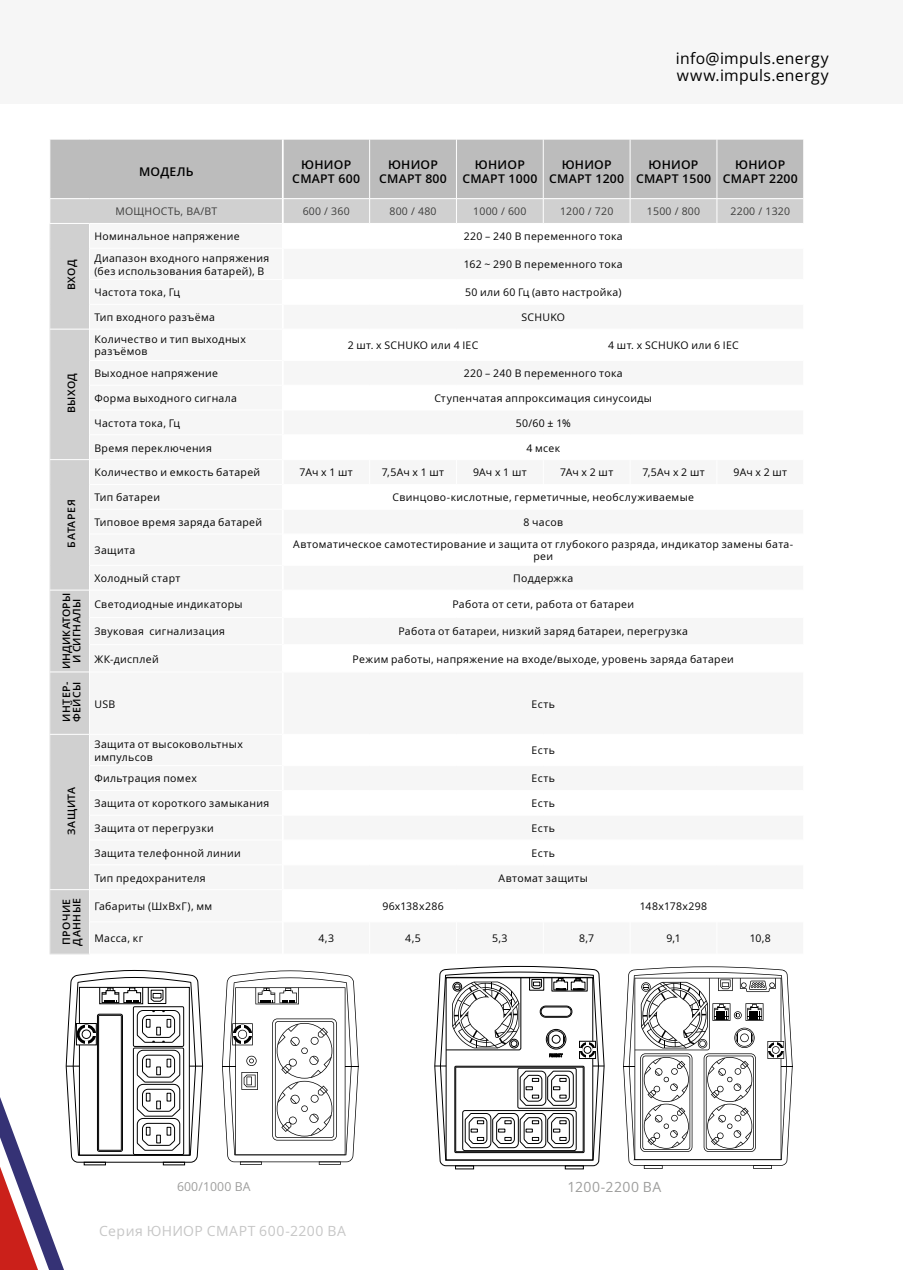
<style>
.page{position:relative;width:903px;height:1270px;background:#fff}
.page>*{position:absolute;margin:0;border:0;box-sizing:border-box;transform-origin:0 0}
.t1{font:15.75px/17.5px "O Sans imp Regular";letter-spacing:.02em;color:#000}
.t2{font:14px "O Sans imp Regular";letter-spacing:.035em;color:#c6c6c6}
.t3{font:14px "O Sans imp Regular";letter-spacing:.035em;color:#9d9d9c}
.t4{font:600 12.25px/14.7px "O Sans imp";letter-spacing:.02em;color:#000;text-align:center}
.t5{font:12.25px "O Sans imp Regular";letter-spacing:.01em;color:#9d9d9c}
.t6{font:10.5px/12.6px "O Sans imp Regular";letter-spacing:.035em;color:#000}
.t7{font:10.5px "O Sans imp Regular";letter-spacing:.02em;color:#3c3c3b}
.t8{font:600 10.5px/10.5px "O Sans imp";letter-spacing:.04em;color:#000}
.t9{font:600 10.5px/10.5px "O Sans imp";letter-spacing:.005em;color:#000;text-align:center}
</style>
<div class="page">
<div style="left:0;top:0;width:903px;height:104px;background:#f6f6f6"></div>
<svg style="left:644px;top:1168px;width:19px;height:1px"></svg>
<svg style="left:623px;top:966px;width:170px;height:202px"></svg>
<svg style="left:753px;top:1165px;width:19px;height:4px"></svg>
<svg style="left:319px;top:1162px;width:22px;height:3px"></svg>
<svg style="left:240px;top:1162px;width:22px;height:3px"></svg>
<svg style="left:222px;top:970px;width:137px;height:192px"></svg>
<svg style="left:434px;top:965px;width:171px;height:205px"></svg>
<svg style="left:0;top:969px;width:203px;height:301px"></svg>
<div style="left:51px;top:248px;width:38px;height:706px;background:#d0d0d0"></div>
<hr style="left:50px;top:954px;width:40px;height:1px;background:#eee">
<hr style="left:50px;top:248px;width:1px;height:32px;background:#eee">
<svg style="left:50px;top:280px;width:1px;height:49px"></svg>
<hr style="left:50px;top:329px;width:1px;height:31px;background:#eee">
<svg style="left:50px;top:360px;width:1px;height:174px"></svg>
<hr style="left:50px;top:534px;width:1px;height:31px;background:#eee">
<svg style="left:50px;top:565px;width:1px;height:106px"></svg>
<hr style="left:50px;top:672px;width:1px;height:62px;background:#eee">
<hr style="left:50px;top:734px;width:1px;height:32px;background:#eee">
<svg style="left:50px;top:766px;width:1px;height:123px"></svg>
<hr style="left:50px;top:890px;width:1px;height:32px;background:#eee">
<hr style="left:50px;top:922px;width:1px;height:32px;background:#eee">
<svg style="left:50px;top:139px;width:754px;height:109px"></svg>
<hr style="left:282px;top:224px;width:2px;height:24px;background:#fff">
<hr style="left:50px;top:223px;width:40px;height:1px;background:#fff">
<hr style="left:90px;top:223px;width:193px;height:1px;background:#fff">
<hr style="left:283px;top:223px;width:87px;height:1px;background:#fff">
<hr style="left:370px;top:223px;width:86px;height:1px;background:#fff">
<hr style="left:456px;top:223px;width:87px;height:1px;background:#fff">
<hr style="left:543px;top:223px;width:87px;height:1px;background:#fff">
<hr style="left:630px;top:223px;width:87px;height:1px;background:#fff">
<hr style="left:717px;top:223px;width:86px;height:1px;background:#fff">
<hr style="left:50px;top:329px;width:39px;height:1px;background:#fff">
<hr style="left:50px;top:459px;width:39px;height:1px;background:#fff">
<hr style="left:50px;top:590px;width:39px;height:1px;background:#fff">
<hr style="left:50px;top:671px;width:39px;height:1px;background:#fff">
<hr style="left:50px;top:734px;width:39px;height:1px;background:#fff">
<hr style="left:50px;top:889px;width:39px;height:1px;background:#fff">
<h1 class="t1" style="left:676px;top:49px;width:154px">info@impuls.energy www.impuls.energy</h1>
<p class="t8" style="left:66px;top:290px;width:32px;rotate:-90deg">ВХОД</p>
<p class="t8" style="left:66px;top:413px;width:42px;rotate:-90deg">ВЫХОД</p>
<p class="t8" style="left:66px;top:548px;width:49px;rotate:-90deg">БАТАРЕЯ</p>
<p class="t4" style="left:139px;top:164px;width:56px">МОДЕЛЬ</p>
<p class="t4" style="left:292px;top:157px;width:69px">ЮНИОР<br>СМАРТ 600</p>
<p class="t4" style="left:379px;top:157px;width:69px">ЮНИОР<br>СМАРТ 800</p>
<p class="t4" style="left:462px;top:157px;width:77px">ЮНИОР<br>СМАРТ 1000</p>
<p class="t4" style="left:549px;top:157px;width:77px">ЮНИОР<br>СМАРТ 1200</p>
<p class="t4" style="left:636px;top:157px;width:77px">ЮНИОР<br>СМАРТ 1500</p>
<p class="t4" style="left:723px;top:157px;width:77px">ЮНИОР<br>СМАРТ 2200</p>
<p class="t7" style="left:115px;top:204px;width:103px">МОЩНОСТЬ, ВА/ВТ</p>
<p class="t7" style="left:303px;top:204px;width:49px">600 / 360</p>
<p class="t7" style="left:389px;top:204px;width:49px">800 / 480</p>
<p class="t7" style="left:473px;top:204px;width:55px">1000 / 600</p>
<p class="t7" style="left:560px;top:204px;width:55px">1200 / 720</p>
<p class="t7" style="left:647px;top:204px;width:55px">1500 / 800</p>
<p class="t7" style="left:731px;top:204px;width:61px">2200 / 1320</p>
<p class="t6" style="left:94px;top:230px;width:147px">Номинальное напряжение</p>
<p class="t6" style="left:464px;top:230px;width:160px">220 – 240 В переменного тока</p>
<p class="t6" style="left:94px;top:252px;width:176px">Диапазон входного напряжения (без использования батарей), В</p>
<p class="t6" style="left:464px;top:258px;width:161px">162 ~ 290 В переменного тока</p>
<p class="t6" style="left:94px;top:286px;width:87px">Частота тока, Гц</p>
<p class="t6" style="left:465px;top:286px;width:158px">50 или 60 Гц (авто настройка)</p>
<p class="t6" style="left:94px;top:311px;width:122px">Тип входного разъёма</p>
<p class="t6" style="left:521px;top:311px;width:45px">SCHUKO</p>
<p class="t6" style="left:94px;top:332px;width:153px">Количество и тип выходных разъёмов</p>
<p class="t6" style="left:348px;top:339px;width:132px">2 шт. х SCHUKO или 4 IEC</p>
<p class="t6" style="left:608px;top:339px;width:132px">4 шт. х SCHUKO или 6 IEC</p>
<p class="t6" style="left:94px;top:367px;width:125px">Выходное напряжение</p>
<p class="t6" style="left:464px;top:367px;width:160px">220 – 240 В переменного тока</p>
<p class="t6" style="left:94px;top:392px;width:144px">Форма выходного сигнала</p>
<p class="t6" style="left:435px;top:392px;width:219px">Ступенчатая аппроксимация синусоиды</p>
<p class="t6" style="left:94px;top:416px;width:87px">Частота тока, Гц</p>
<p class="t6" style="left:516px;top:416px;width:56px">50/60 ± 1%</p>
<p class="t6" style="left:94px;top:441px;width:119px">Время переключения</p>
<p class="t6" style="left:526px;top:441px;width:35px">4 мсек</p>
<p class="t6" style="left:94px;top:466px;width:167px">Количество и емкость батарей</p>
<p class="t6" style="left:300px;top:466px;width:55px">7Ач x 1 шт</p>
<p class="t6" style="left:382px;top:466px;width:64px">7,5Ач x 1 шт</p>
<p class="t6" style="left:473px;top:466px;width:55px">9Ач x 1 шт</p>
<p class="t6" style="left:560px;top:466px;width:55px">7Ач x 2 шт</p>
<p class="t6" style="left:642px;top:466px;width:64px">7,5Ач x 2 шт</p>
<p class="t6" style="left:733px;top:466px;width:55px">9Ач x 2 шт</p>
<p class="t6" style="left:94px;top:491px;width:67px">Тип батареи</p>
<p class="t6" style="left:393px;top:491px;width:303px">Свинцово-кислотные, герметичные, необслуживаемые</p>
<p class="t6" style="left:94px;top:516px;width:169px">Типовое время заряда батарей</p>
<p class="t6" style="left:523px;top:516px;width:41px">8 часов</p>
<p class="t6" style="left:94px;top:544px;width:42px">Защита</p>
<p class="t6" style="left:293px;top:537px;width:502px;text-align:center">Автоматическое самотестирование и защита от глубокого разряда, индикатор замены бата&shy;реи</p>
<p class="t6" style="left:94px;top:572px;width:87px">Холодный старт</p>
<p class="t6" style="left:513px;top:572px;width:62px">Поддержка</p>
<p class="t9" style="left:61px;top:669px;width:78px;rotate:-90deg">ИНДИКАТОРЫ<br>И СИГНАЛЫ</p>
<p class="t6" style="left:94px;top:598px;width:150px">Светодиодные индикаторы</p>
<p class="t6" style="left:452px;top:598px;width:183px">Работа от сети, работа от батареи</p>
<p class="t6" style="left:94px;top:625px;width:132px">Звуковая сигнализация</p>
<p class="t6" style="left:398px;top:625px;width:291px">Работа от батареи, низкий заряд батареи, перегрузка</p>
<p class="t6" style="left:94px;top:652px;width:66px">ЖК-дисплей</p>
<p class="t6" style="left:353px;top:652px;width:383px">Режим работы, напряжение на входе/выходе, уровень заряда батареи</p>
<p class="t8" style="left:61px;top:722px;width:42px;rotate:-90deg">ИНТЕР-<br>ФЕЙСЫ</p>
<p class="t8" style="left:66px;top:835px;width:50px;rotate:-90deg">ЗАЩИТА</p>
<p class="t6" style="left:94px;top:697px;width:22px">USB</p>
<p class="t6" style="left:532px;top:697px;width:25px">Есть</p>
<p class="t6" style="left:94px;top:738px;width:150px">Защита от высоковольтных импульсов</p>
<p class="t6" style="left:532px;top:744px;width:25px">Есть</p>
<p class="t6" style="left:94px;top:772px;width:104px">Фильтрация помех</p>
<p class="t6" style="left:532px;top:772px;width:25px">Есть</p>
<p class="t6" style="left:94px;top:797px;width:176px">Защита от короткого замыкания</p>
<p class="t6" style="left:532px;top:797px;width:25px">Есть</p>
<p class="t6" style="left:94px;top:822px;width:121px">Защита от перегрузки</p>
<p class="t6" style="left:532px;top:822px;width:25px">Есть</p>
<p class="t6" style="left:94px;top:846px;width:148px">Защита телефонной линии</p>
<p class="t6" style="left:532px;top:846px;width:25px">Есть</p>
<p class="t6" style="left:94px;top:871px;width:113px">Тип предохранителя</p>
<p class="t6" style="left:498px;top:871px;width:91px">Автомат защиты</p>
<p class="t8" style="left:61px;top:946px;width:50px;rotate:-90deg">ПРОЧИЕ<br>ДАННЫЕ</p>
<p class="t6" style="left:94px;top:900px;width:119px">Габариты (ШхВхГ), мм</p>
<p class="t6" style="left:382px;top:900px;width:63px">96x138x286</p>
<p class="t6" style="left:640px;top:900px;width:69px">148x178x298</p>
<p class="t6" style="left:94px;top:932px;width:50px">Масса, кг</p>
<p class="t6" style="left:318px;top:932px;width:17px">4,3</p>
<p class="t6" style="left:405px;top:932px;width:17px">4,5</p>
<p class="t6" style="left:492px;top:932px;width:17px">5,3</p>
<p class="t6" style="left:579px;top:932px;width:17px">8,7</p>
<p class="t6" style="left:666px;top:932px;width:16px">9,1</p>
<p class="t6" style="left:750px;top:932px;width:23px">10,8</p>
<p class="t5" style="left:177px;top:1178px;width:75px">600/1000 ВА</p>
<h2 class="t3" style="left:567px;top:1178px;width:95px">1200-2200 ВА</h2>
<h2 class="t2" style="left:99px;top:1222px;width:248px">Серия ЮНИОР СМАРТ 600-2200 ВА</h2>
</div>
